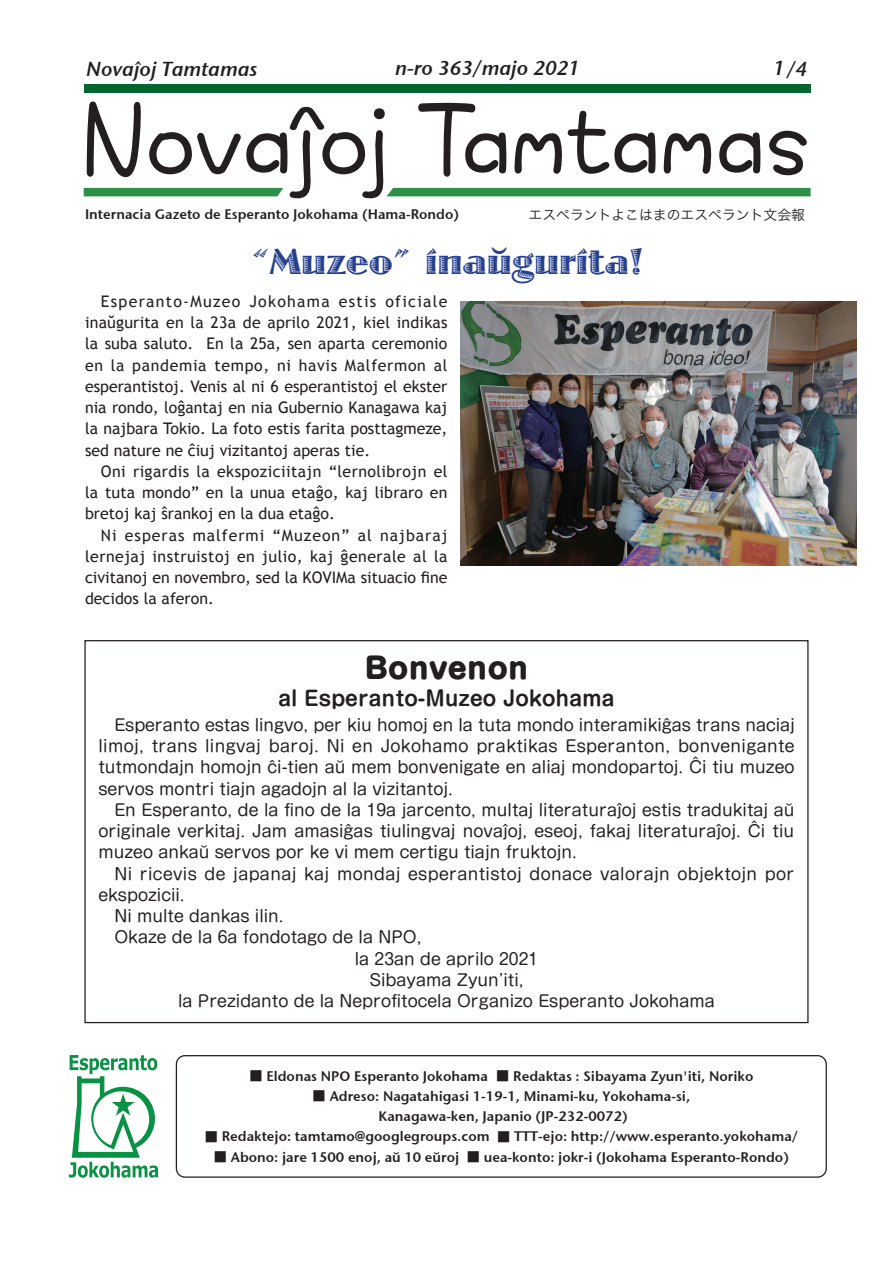
<style>
.page{position:relative;width:893px;height:1263px;background:#fff}
.page>*{position:absolute;margin:0;border:0;box-sizing:border-box;transform-origin:0 0}
.t1{font:37.5px "Jazz Let Plain";color:#253f8e}
.t2{font:800 28.65px "Shin M Go Pr 6";color:#231f20}
.t3{font:20.25px "Stone Sans Sem ITCTT Semi Ita";color:#231f20}
.t4{font:700 20.25px "Shin M Go Pr 6 De";color:#231f20}
.t5{font:15.9px/21.3px "Shin M Go Pr 6";color:#231f20;text-align:right}
.t6{font:15.9px/21.3px "Trebuchet MS";letter-spacing:.005em;color:#231f20}
.t7{font:15.9px "Shin M Go Pr 6";letter-spacing:.02em;color:#231f20}
.t8{font:15.9px "Trebuchet MS";letter-spacing:.025em;color:#231f20}
.t9{font:15.9px "Trebuchet MS";letter-spacing:.08em;color:#231f20}
.t10{font:15.9px "Trebuchet MS";letter-spacing:.06em;color:#231f20}
.t11{font:15.9px "Trebuchet MS";letter-spacing:.03em;color:#231f20}
.t12{font:15.9px "Trebuchet MS";letter-spacing:.04em;color:#231f20}
.t13{font:13.8px/20.2px "Stone Sans Sem ITCTT Semi";color:#231f20;text-align:center}
.t14{font:13.8px "Hira Kaku Pro W3";color:#231f20}
.s1{font-family:"Koz Min Pro"}
</style>
<div class="page">
<div style="left:84px;top:84px;width:727px;height:9px;background:#00652e"></div>
<div style="left:176px;top:1055px;width:651px;height:123px;border:1px solid #231f20;border-radius:9px"></div>
<svg style="left:84px;top:101px;width:727px;height:97px"></svg>
<svg style="left:69px;top:1055px;width:89px;height:123px"></svg>
<img style="left:460px;top:301px;width:397px;height:264px">
<p class="t3" style="left:86px;top:52px;width:173px">Novaĵoj Tamtamas</p>
<p class="t3" style="left:395px;top:52px;width:186px">-n ro 363/majo 2021</p>
<p class="t3" style="left:773px;top:52px;width:35px">1/4</p>
<p class="t13" style="left:85px;top:203px;width:376px">Internacia Gazeto de Esperanto Jokohama (Hama-Rondo(</p>
<p class="t14" style="left:529px;top:202px;width:278px">エスペラントよこはまのエスペラント文会報</p>
<h1 class="t1" style="left:252px;top:231px;width:393px">“Muzeo” inaŭgurita!</h1>
<p class="t9" style="left:249px;top:292px;width:82px">Jokohama</p>
<p class="t9" style="left:385px;top:292px;width:64px">oficiale</p>
<p class="t6" style="left:339px;top:291px;width:39px">estis</p>
<p class="t9" style="left:101px;top:292px;width:141px">Esperanto-Muzeo</p>
<p class="t6" style="left:85px;top:312px;width:364px">inaŭgurita en la 23a de aprilo 2021, kiel indikas</p>
<p class="t6" style="left:206px;top:333px;width:243px">En la 25 ,a sen aparta ceremonio</p>
<p class="t6" style="left:85px;top:333px;width:110px">la suba saluto.</p>
<p class="t6" style="left:111px;top:354px;width:15px">la</p>
<p class="t12" style="left:132px;top:355px;width:76px">pandemia</p>
<p class="t6" style="left:299px;top:354px;width:40px">havis</p>
<p class="t12" style="left:345px;top:355px;width:83px">Malfermon</p>
<p class="t6" style="left:434px;top:354px;width:15px">al</p>
<p class="t6" style="left:277px;top:354px;width:15px">ni</p>
<p class="t6" style="left:214px;top:354px;width:56px">tempo,</p>
<p class="t6" style="left:85px;top:354px;width:20px">en</p>
<p class="t6" style="left:85px;top:376px;width:364px">esperantistoj. Venis al ni 6 esperantistoj el ekster</p>
<p class="t6" style="left:85px;top:397px;width:364px">nia rondo, loĝantaj en nia Gubernio Kanagawa kaj</p>
<p class="t6" style="left:85px;top:418px;width:364px">la najbara Tokio. La foto estis farita posttagmeze,</p>
<p class="t6" style="left:85px;top:439px;width:287px">sed nature ne ĉiuj vizitantoj aperas tie.</p>
<p class="t6" style="left:434px;top:461px;width:15px">el</p>
<p class="t8" style="left:133px;top:462px;width:58px">rigardis</p>
<p class="t6" style="left:196px;top:461px;width:15px">la</p>
<p class="t8" style="left:217px;top:462px;width:106px">ekspoziciitajn</p>
<p class="t8" style="left:329px;top:462px;width:99px">“lernolibrojn</p>
<p class="t6" style="left:101px;top:461px;width:26px">Oni</p>
<p class="t6" style="left:85px;top:482px;width:364px">la tuta mondo” en la unua etaĝo, kaj libraro en</p>
<p class="t6" style="left:85px;top:503px;width:251px">bretoj kaj ŝrankoj en la dua etaĝo.</p>
<p class="t10" style="left:380px;top:526px;width:69px">najbaraj</p>
<p class="t10" style="left:193px;top:526px;width:73px">malfermi</p>
<p class="t6" style="left:273px;top:524px;width:78px">“Muzeon”</p>
<p class="t6" style="left:358px;top:524px;width:16px">al</p>
<p class="t6" style="left:101px;top:524px;width:17px">Ni</p>
<p class="t10" style="left:125px;top:526px;width:61px">esperas</p>
<p class="t11" style="left:341px;top:547px;width:67px">ĝenerale</p>
<p class="t6" style="left:85px;top:546px;width:364px">lernejaj<br>civitanoj en novembro, sed la KOVIMa situacio fine decidos la aferon.</p>
<p class="t6" style="left:262px;top:546px;width:42px">julio,</p>
<p class="t6" style="left:310px;top:546px;width:25px">kaj</p>
<p class="t6" style="left:413px;top:546px;width:15px">al</p>
<p class="t6" style="left:434px;top:546px;width:15px">la</p>
<p class="t11" style="left:153px;top:547px;width:79px">instruistoj</p>
<p class="t6" style="left:237px;top:546px;width:19px">en</p>
<h2 class="t2" style="left:364px;top:643px;width:166px">Bonvenon</h2>
<p class="t4" style="left:278px;top:681px;width:338px">al Esperanto-Muzeo Jokohama</p>
<p class="t5" style="left:114px;top:713px;width:682px">Esperanto estas lingvo, per kiu homoj en la tuta mondo interamikiĝas trans naciaj bonvenigante</p>
<p class="t5" style="left:98px;top:735px;width:698px;text-align:left">limoj,<br>tutmondajn homojn ĉi-tien aŭ mem bonvenigate en aliaj mondopartoj. Ĉi tiu muzeo servos montri tiajn agadojn al la vizitantoj.</p>
<p class="t5" style="left:114px;top:798px;width:682px">En Esperanto, de la fino de la 19a jarcento, multaj literaturaĵoj estis tradukitaj aŭ</p>
<p class="t5" style="left:98px;top:820px;width:697px">originale verkitaj. Jam amasiĝas tiulingvaj novaĵoj, eseoj, fakaj literaturaĵoj. Ĉi tiu</p>
<p class="t5" style="left:98px;top:841px;width:480px">muzeo ankaŭ servos por ke vi mem certigu tiajn fruktojn.</p>
<p class="t5" style="left:765px;top:862px;width:31px">por</p>
<p class="t7" style="left:205px;top:733px;width:57px">lingvaj</p>
<p class="t5" style="left:269px;top:735px;width:52px">baroj.</p>
<p class="t5" style="left:327px;top:735px;width:19px">Ni</p>
<p class="t7" style="left:381px;top:733px;width:89px">Jokohamo</p>
<p class="t7" style="left:476px;top:733px;width:83px">praktikas</p>
<p class="t7" style="left:565px;top:733px;width:106px">Esperanton,</p>
<p class="t5" style="left:152px;top:735px;width:47px">trans</p>
<p class="t5" style="left:352px;top:735px;width:22px">en</p>
<p class="t5" style="left:114px;top:862px;width:19px">Ni</p>
<p class="t5" style="left:98px;top:883px;width:88px">ekspozicii.</p>
<p class="t5" style="left:114px;top:905px;width:171px">Ni multe dankas ilin.</p>
<p class="t5" style="left:114px;top:926px;width:309px">Okaze de la 6a fondotago de la NPO,</p>
<p class="t5" style="left:355px;top:947px;width:185px">la 23an de aprilo 2021</p>
<p class="t5" style="left:369px;top:968px;width:156px">Sibayama Zyunʼiti,</p>
<p class="t5" style="left:178px;top:990px;width:538px">la Prezidanto de la Neprofitocela Organizo Esperanto Jokohama</p>
<p class="t7" style="left:140px;top:861px;width:58px">ricevis</p>
<p class="t5" style="left:205px;top:862px;width:22px">de</p>
<p class="t7" style="left:233px;top:861px;width:65px">japanaj</p>
<p class="t5" style="left:304px;top:862px;width:27px">kaj</p>
<p class="t5" style="left:337px;top:862px;width:65px">mondaj</p>
<p class="t7" style="left:408px;top:861px;width:115px">esperantistoj</p>
<p class="t5" style="left:529px;top:862px;width:64px">donace</p>
<p class="t7" style="left:600px;top:861px;width:71px">valorajn</p>
<p class="t7" style="left:677px;top:861px;width:81px">objektojn</p>
<p class="t13" style="left:249px;top:1065px;width:240px"><span class="s1">■</span> Eldonas NPO Esperanto Jokohama</p>
<p class="t13" style="left:312px;top:1085px;width:380px"><span class="s1">■</span> Adreso: Nagatahigasi 1-19-1, Minami-ku, Yokohama-si,<br>Kanagawa-ken, Japanio (JP-232-0072(</p>
<p class="t13" style="left:497px;top:1125px;width:303px"><span class="s1">■</span> TTT-ejo: http://www.esperanto.yokohama/</p>
<p class="t13" style="left:496px;top:1065px;width:259px"><span class="s1">■</span> Redaktas : Sibayama Zyun'iti, Noriko</p>
<p class="t13" style="left:204px;top:1125px;width:287px"><span class="s1">■</span> Redaktejo: tamtamo@googlegroups.com</p>
<p class="t13" style="left:467px;top:1146px;width:324px"><span class="s1">■</span> uea-konto: jokr (i - Jokohama Esperanto-Rondo(</p>
<p class="t13" style="left:214px;top:1146px;width:247px"><span class="s1">■</span> Abono: jare 1500 enoj, aŭ 10 eŭroj</p>
</div>
